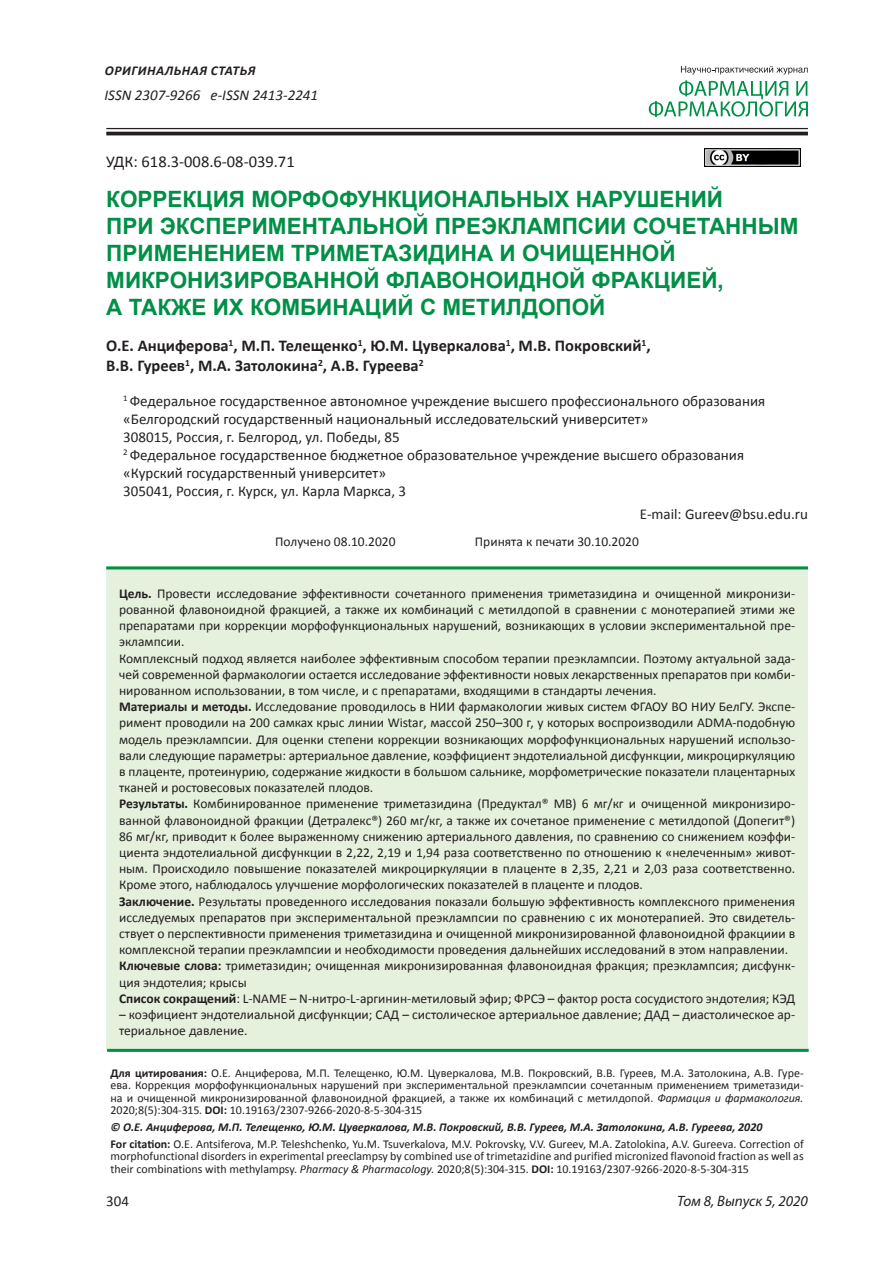
<style>
.page{position:relative;width:893px;height:1263px;background:#fff}
.page>*{position:absolute;margin:0;border:0;box-sizing:border-box;transform-origin:0 0}
.t1{font:700 22.5px/27px "Arial";color:#008f46}
.t2{font:700 16.5px/19.8px "Calibri";color:#231f20}
.t3{font:16.5px "Calibri";color:#231f20}
.t4{font:15px/18px "Calibri";color:#231f20}
.t5{font:italic 15px "Calibri";color:#231f20}
.t6{font:italic 15px "Myriad Pro";color:#231f20}
.t7{font:13.5px/16.2px "Calibri";color:#231f20}
.t8{font:italic 700 13.5px "Calibri";letter-spacing:.04em;color:#231f20}
.t9{font:12px/12.5px "Calibri";color:#231f20}
.s1{font-weight:700}
.s2{font-style:italic}
.s3{font-weight:700;font-style:italic}
</style>
<div class="page">
<hr style="left:106px;top:128px;width:702px;height:1px;background:#231f20">
<hr style="left:106px;top:132px;width:702px;height:3px;background:#231f20">
<svg style="left:649px;top:66px;width:159px;height:51px"></svg>
<div style="left:106px;top:566px;width:702px;height:483px;background:#e5f0dd"></div>
<hr style="left:106px;top:566px;width:702px;height:3px;background:#008f46">
<hr style="left:107px;top:1049px;width:702px;height:3px;background:#008f46">
<img style="left:704px;top:149px;width:96px;height:18px">
<p class="t8" style="left:105px;top:62px;width:152px">ОРИГИНАЛЬНАЯ СТАТЬЯ</p>
<p class="t5" style="left:105px;top:85px;width:215px">ISSN 2307-9266 e-ISSN 2413-2241</p>
<p class="t3" style="left:106px;top:151px;width:190px">УДК: 618.3-008.6-08-039.71</p>
<h1 class="t1" style="left:106px;top:186px;width:694px">КОРРЕКЦИЯ МОРФОФУНКЦИОНАЛЬНЫХ НАРУШЕНИЙ<br>ПРИ ЭКСПЕРИМЕНТАЛЬНОЙ ПРЕЭКЛАМПСИИ СОЧЕТАННЫМ ПРИМЕНЕНИЕМ ТРИМЕТАЗИДИНА И ОЧИЩЕННОЙ МИКРОНИЗИРОВАННОЙ ФЛАВОНОИДНОЙ ФРАКЦИЕЙ,<br>А ТАКЖЕ ИХ КОМБИНАЦИЙ С МЕТИЛДОПОЙ</h1>
<p class="t2" style="left:106px;top:336px;width:546px">О.Е. Анциферова<sup>1</sup>, М.П. Телещенко<sup>1</sup>, Ю.М. Цуверкалова<sup>1</sup>, М.В. Покровский<sup>1</sup>,<br>В.В. Гуреев<sup>1</sup>, М.А. Затолокина<sup>2</sup>, А.В. Гуреева<sup>2</sup></p>
<p class="t4" style="left:123px;top:392px;width:643px"><sup>1</sup> Федеральное государственное автономное учреждение высшего профессионального образования «Белгородский государственный национальный исследовательский университет»<br>308015, Россия, г. Белгород, ул. Победы, 85<br><sup>2</sup> Федеральное государственное бюджетное образовательное учреждение высшего образования «Курский государственный университет»<br>305041, Россия, г. Курск, ул. Карла Маркса, 3</p>
<p class="t4" style="left:640px;top:505px;width:170px">E-mail: Gureev@bsu.edu.ru</p>
<p class="t7" style="left:275px;top:533px;width:122px">Получено 08.10.2020</p>
<p class="t7" style="left:475px;top:533px;width:166px">Принята к печати 30.10.2020</p>
<p class="t7" style="left:119px;top:585px;width:678px"><span class="s1">Цель.</span> Провести исследование эффективности сочетанного применения триметазидина и очищенной микронизи&shy;рованной флавоноидной фракцией, а также их комбинаций с метилдопой в сравнении с монотерапией этими же препаратами при коррекции морфофункциональных нарушений, возникающих в условии экспериментальной пре&shy;эклампсии.<br>Комплексный подход является наиболее эффективным способом терапии преэклампсии. Поэтому актуальной зада&shy;чей современной фармакологии остается исследование эффективности новых лекарственных препаратов при комби&shy;нированном использовании, в том числе, и с препаратами, входящими в стандарты лечения.<br><span class="s1">Материалы и методы.</span> Исследование проводилось в НИИ фармакологии живых систем ФГАОУ ВО НИУ БелГУ. Экспе&shy;римент проводили на 200 самках крыс линии Wistar, массой 250–300 г, у которых воспроизводили ADMA-подобную модель преэклампсии. Для оценки степени коррекции возникающих морфофункциональных нарушений использо&shy;вали следующие параметры: артериальное давление, коэффициент эндотелиальной дисфункции, микроциркуляцию в плаценте, протеинурию, содержание жидкости в большом сальнике, морфометрические показатели плацентарных тканей и ростовесовых показателей плодов.<br><span class="s1">Результаты.</span> Комбинированное применение триметазидина (Предуктал® МВ) 6 мг/кг и очищенной микронизиро&shy;ванной флавоноидной фракции (Детралекс®) 260 мг/кг, а также их сочетаное применение с метилдопой (Допегит®)<br>86 мг/кг, приводит к более выраженному снижению артериального давления, по сравнению со снижением коэффи&shy;циента эндотелиальной дисфункции в 2,22, 2,19 и 1,94 раза соответственно по отношению к «нелеченным» живот&shy;ным. Происходило повышение показателей микроциркуляции в плаценте в 2,35, 2,21 и 2,03 раза соответственно.<br>Кроме этого, наблюдалось улучшение морфологических показателей в плаценте и плодов.<br><span class="s1">Заключение.</span> Результаты проведенного исследования показали большую эффективность комплексного применения исследуемых препаратов при экспериментальной преэклампсии по сравнению с их монотерапией. Это свидетель&shy;ствует о перспективности применения триметазидина и очищенной микронизированной флавоноидной фракциии в комплексной терапии преэклампсии и необходимости проведения дальнейших исследований в этом направлении.<br><span class="s1">Ключевые слова:</span> триметазидин; очищенная микронизированная флавоноидная фракция; преэклампсия; дисфунк&shy;ция эндотелия; крысы<br><span class="s1">Список сокращений</span>: L-NAME – N-нитро-L-аргинин-метиловый эфир; ФРСЭ – фактор роста сосудистого эндотелия; КЭД</p>
<p class="t7" style="left:119px;top:1006px;width:678px">– коэфициент эндотелиальной дисфункции; САД – систолическое артериальное давление; ДАД – диастолическое ар&shy;териальное давление.</p>
<p class="t9" style="left:111px;top:1067px;width:695px;text-align:justify"><span class="s1">Для цитирования:</span> О.Е. Анциферова, М.П. Телещенко, Ю.М. Цуверкалова, М.В. Покровский, В.В. Гуреев, М.А. Затолокина, А.В. Гуре&shy;ева. Коррекция морфофункциональных нарушений при экспериментальной преэклампсии сочетанным применением триметазиди&shy;на и очищенной микронизированной флавоноидной фракцией, а также их комбинаций с метилдопой. <span class="s2">Фармация и фармакология.<br></span>2020;8(5):304-315. <span class="s1">DOI:</span> 10.19163/2307-9266-2020-8-5-304-315</p>
<p class="t9" style="left:111px;top:1119px;width:695px;line-height:16.6px"><span class="s3">© О.Е. Анциферова, М.П. Телещенко, Ю.М. Цуверкалова, М.В. Покровский, В.В. Гуреев, М.А. Затолокина, А.В. Гуреева, 2020<br></span><span class="s1">For citation:</span> O.E. Antsiferova, M.P. Teleshchenko, Yu.M. Tsuverkalova, M.V. Pokrovsky, V.V. Gureev, M.A. Zatolokina, A.V. Gureeva. Correction of</p>
<p class="t9" style="left:111px;top:1150px;width:695px">morphofunctional disorders in experimental preeclampsy by combined use of trimetazidine and purified micronized flavonoid fraction as well as their combinations with methylampsy. <span class="s2">Pharmacy &amp; Pharmacology.</span> 2020;8(5):304-315. <span class="s1">DOI:</span> 10.19163/2307-9266-2020-8-5-304-315</p>
<p class="t4" style="left:106px;top:1192px;width:24px">304</p>
<p class="t6" style="left:677px;top:1192px;width:132px">Том 8, Выпуск 5, 2020</p>
</div>
